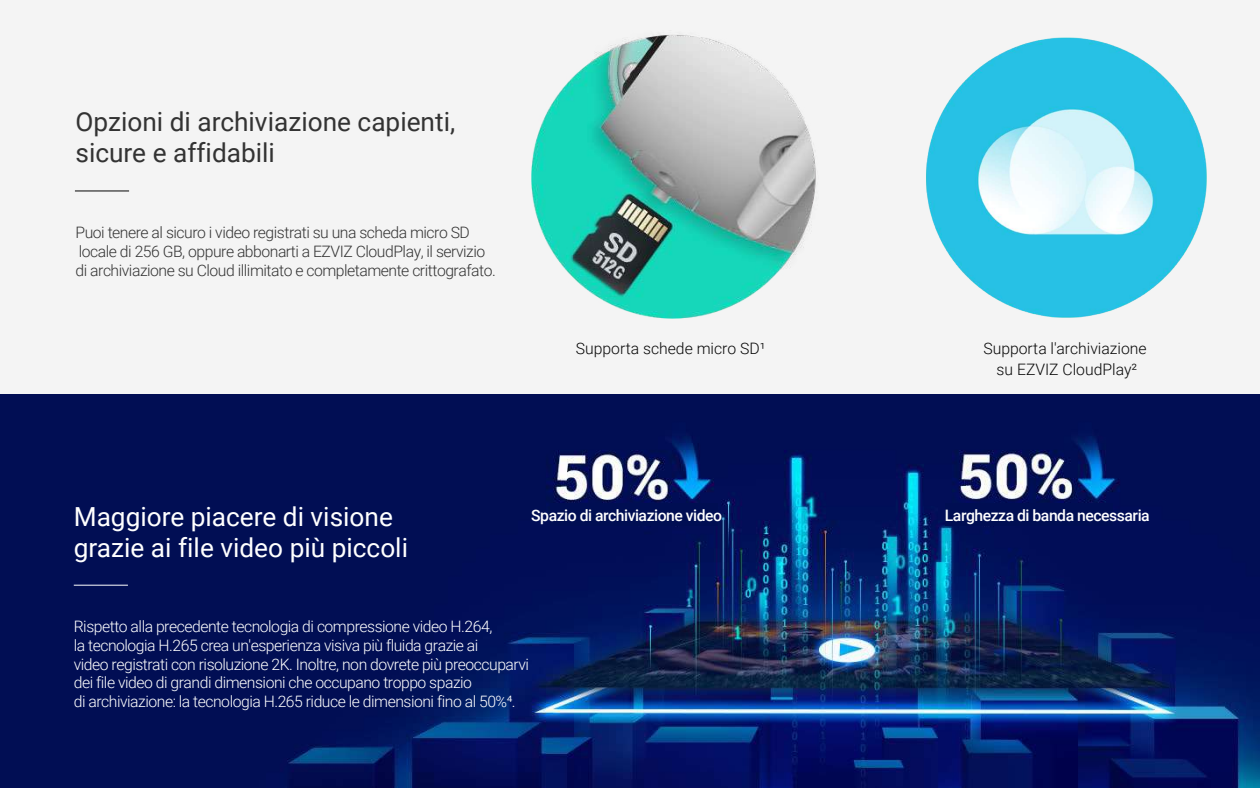
<style>
.page{position:relative;width:1260px;height:788px;background:#fff}
.page>*{position:absolute;margin:0;border:0;box-sizing:border-box;transform-origin:0 0}
.t1{font:26.25px/31.5px "Roboto";color:#fff}
.t2{font:26.25px/31.5px "Roboto";color:#333}
.t3{font:300 15.75px/18.9px "Roboto";letter-spacing:-.03em;color:#fff}
.t4{font:300 15.75px/18.9px "Roboto";letter-spacing:-.03em;color:#333}
.t5{font:300 15.75px/21px "Roboto";color:#070707;text-align:center}
.t6{font:500 15.75px "Roboto";letter-spacing:-.03em;color:#fff}
</style>
<div class="page">
<div style="left:0;top:0;width:1260px;height:436px;background:#f4f4f4"></div>
<hr style="left:75px;top:190px;width:54px;height:1px;background:#050505">
<img style="left:926px;top:37px;width:281px;height:281px">
<img style="left:0;top:394px;width:1260px;height:394px">
<hr style="left:74px;top:584px;width:54px;height:1px;background:#fff">
<img style="left:531px;top:35px;width:285px;height:283px">
<div style="left:550px;top:503px;width:168px;height:22px;background:#000e53"></div>
<div style="left:945px;top:503px;width:168px;height:22px;background:#000e53"></div>
<h1 class="t2" style="left:76px;top:105px;width:381px">Opzioni di archiviazione capienti, sicure e affidabili</h1>
<p class="t4" style="left:76px;top:222px;width:422px">Puoi tenere al sicuro i video registrati su una scheda micro SD locale di 256 GB, oppure abbonarti a EZVIZ CloudPlay, il servizio di archiviazione su Cloud illimitato e completamente crittografato.</p>
<p class="t5" style="left:576px;top:337px;width:191px">Supporta schede micro SD¹</p>
<p class="t5" style="left:983px;top:337px;width:165px">Supporta l'archiviazione su EZVIZ CloudPlay²</p>
<h1 class="t1" style="left:74px;top:499px;width:336px">Maggiore piacere di visione grazie ai file video più piccoli</h1>
<p class="t6" style="left:531px;top:504px;width:192px">Spazio di archiviazione video</p>
<p class="t6" style="left:945px;top:504px;width:206px">Larghezza di banda necessaria</p>
<p class="t3" style="left:74px;top:616px;width:457px">Rispetto alla precedente tecnologia di compressione video H.264,<br>la tecnologia H.265 crea un'esperienza visiva più fluida grazie ai<br>video registrati con risoluzione 2K. Inoltre, non dovrete più preoccuparvi dei file video di grandi dimensioni che occupano troppo spazio<br>di archiviazione: la tecnologia H.265 riduce le dimensioni fino al 50%⁴.</p>
</div>
